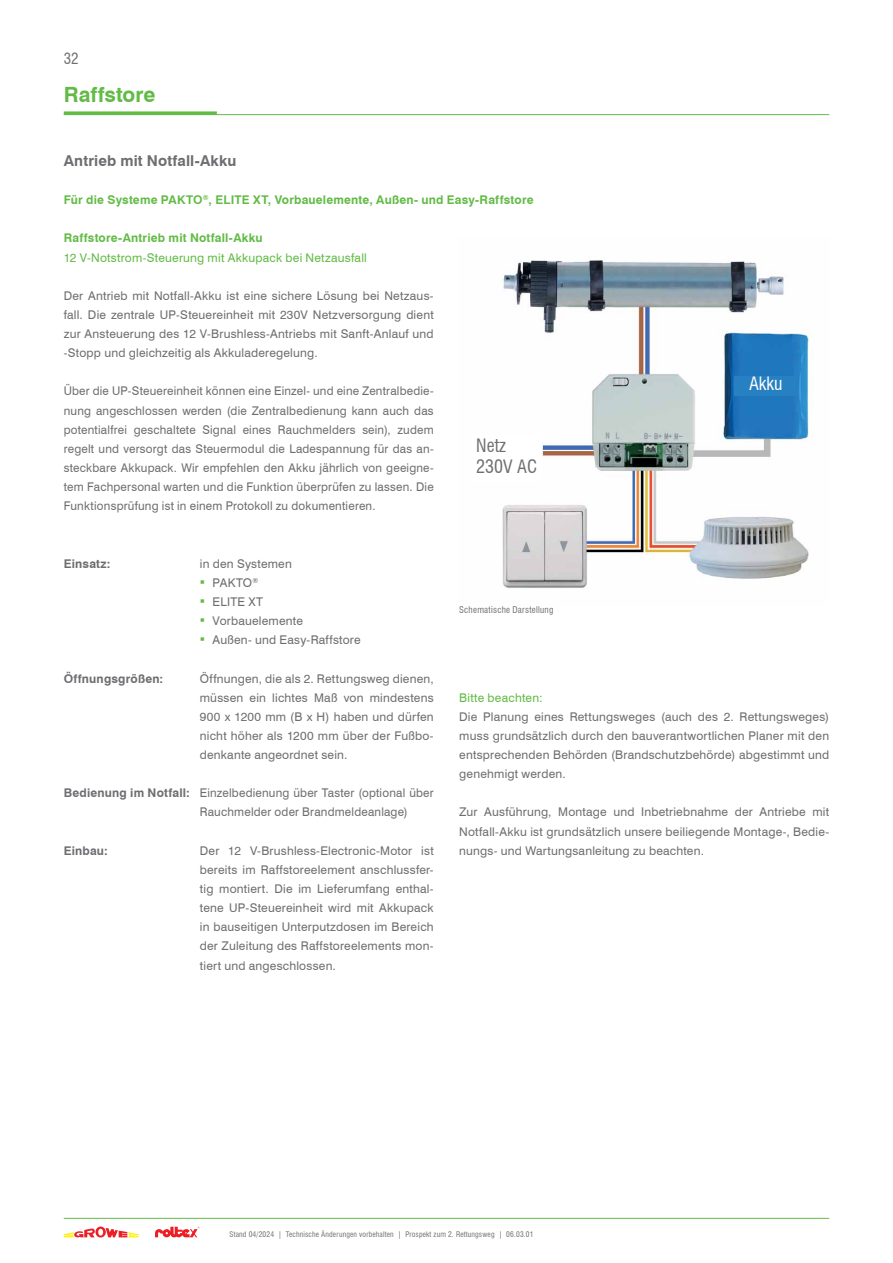
<style>
.page{position:relative;width:893px;height:1263px;background:#fff}
.page>*{position:absolute;margin:0;border:0;box-sizing:border-box;transform-origin:0 0}
._01_THEMEN-HEAD_1zeilig_Bold_GRUEN_links_{font:700 21px "Swiss 721 BT";color:#62bb46}
.t1{font:condensed 18px "Swiss 721 BT";color:#6d6e71}
.t2{font:condensed 18px "Swiss 721 BT";color:#fff}
.GRW_02_HEAD_Bold_10pt_LW_10{font:700 15px "Swiss 721 BT";letter-spacing:.01em;color:#6d6e71}
.t3{font:condensed 15px "Swiss 721 BT";color:#6d6e71}
.GRW_04_TXT_Blocksatz_GRAU_8pt{font:12px/19.2px "Swiss 721 BT";letter-spacing:.015em;color:#6d6e71;text-align:justify}
.GRW_03a_INHALTS-HEAD_Bold_GRUEN_links_8p{font:700 12px "Swiss 721 BT";letter-spacing:.015em;color:#62bb46}
.GRW_05a_TXT_GRAU_links_8pt{font:700 12px "Swiss 721 BT";letter-spacing:.015em;color:#6d6e71}
._03c_INHALTS-SUB-HEAD_GRUEN_links_8pt{font:12px "Swiss 721 BT";letter-spacing:.02em;color:#62bb46}
.GRW_05a_TXT_GRAU_links_8pt-2{font:12px "Swiss 721 BT";letter-spacing:.02em;color:#62bb46}
.GRW_05a_TXT_GRAU_links_8pt-3{font:12px "Swiss 721 BT";letter-spacing:.015em;color:#6d6e71}
.GRW_NOTE_Cond_links_6pt{font:condensed 9px "Swiss 721 BT";letter-spacing:.03em;color:#6d6e71}
.GRW_FOOT-Absender_Cond_libue_5pt{font:condensed 7.5px "Swiss 721 BT";letter-spacing:.02em;color:#6d6e71}
.s1{font-family:"Arial";font-size:15px;color:#62bb46}
</style>
<div class="page">
<hr style="left:64px;top:1218px;width:765px;height:1px;background:#62bb46">
<hr style="left:64px;top:114px;width:765px;height:1px;background:#62bb46">
<svg style="left:64px;top:111px;width:153px;height:3px"></svg>
<svg style="left:64px;top:1226px;width:74px;height:11px"></svg>
<svg style="left:155px;top:1227px;width:44px;height:10px"></svg>
<img style="left:502px;top:260px;width:311px;height:328px">
<div style="left:472px;top:434px;width:69px;height:47px;background:#fff"></div>
<div style="left:734px;top:376px;width:64px;height:19px;background:#2780c1"></div>
<p class="t3" style="left:64px;top:49px;width:16px">32</p>
<p class="_01_THEMEN-HEAD_1zeilig_Bold_GRUEN_links_" style="left:64px;top:82px;width:93px">Raffstore</p>
<p class="GRW_02_HEAD_Bold_10pt_LW_10" style="left:64px;top:151px;width:174px">Antrieb mit Notfall-Akku</p>
<p class="GRW_03a_INHALTS-HEAD_Bold_GRUEN_links_8p" style="left:64px;top:193px;width:471px">Für die Systeme PAKTO<sup>®</sup>, ELITE XT, Vorbauelemente, Außen- und Easy-Raffstore</p>
<p class="GRW_03a_INHALTS-HEAD_Bold_GRUEN_links_8p" style="left:64px;top:231px;width:200px">Raffstore-Antrieb mit Notfall-Akku</p>
<p class="_03c_INHALTS-SUB-HEAD_GRUEN_links_8pt" style="left:64px;top:250px;width:305px">12 V-Notstrom-Steuerung mit Akkupack bei Netzausfall</p>
<p class="GRW_04_TXT_Blocksatz_GRAU_8pt" style="left:64px;top:286px;width:371px">Der Antrieb mit Notfall-Akku ist eine sichere Lösung bei Netzaus&shy;fall. Die zentrale UP-Steuereinheit mit 230V Netzversorgung dient zur Ansteuerung des 12 V-Brushless-Antriebs mit Sanft-Anlauf und -Stopp und gleichzeitig als Akkuladeregelung.</p>
<p class="GRW_04_TXT_Blocksatz_GRAU_8pt" style="left:64px;top:381px;width:371px">Über die UP-Steuereinheit können eine Einzel- und eine Zentralbedie&shy;nung angeschlossen werden (die Zentralbedienung kann auch das potentialfrei geschaltete Signal eines Rauchmelders sein), zudem regelt und versorgt das Steuermodul die Ladespannung für das an&shy;steckbare Akkupack. Wir empfehlen den Akku jährlich von geeigne&shy;tem Fachpersonal warten und die Funktion überprüfen zu lassen. Die Funktionsprüfung ist in einem Protokoll zu dokumentieren.</p>
<p class="t1" style="left:476px;top:434px;width:31px">Netz</p>
<p class="t1" style="left:476px;top:456px;width:62px">230V AC</p>
<p class="t2" style="left:749px;top:372px;width:35px">Akku</p>
<p class="GRW_05a_TXT_GRAU_links_8pt" style="left:64px;top:556px;width:48px">Einsatz:</p>
<p class="GRW_05a_TXT_GRAU_links_8pt-3" style="left:200px;top:556px;width:94px">in den Systemen</p>
<p class="GRW_04_TXT_Blocksatz_GRAU_8pt" style="left:200px;top:573px;width:60px"><span class="s1">▪</span> PAKTO<sup>®</sup></p>
<p class="GRW_04_TXT_Blocksatz_GRAU_8pt" style="left:200px;top:592px;width:65px"><span class="s1">▪</span> ELITE XT</p>
<p class="GRW_04_TXT_Blocksatz_GRAU_8pt" style="left:200px;top:611px;width:105px"><span class="s1">▪</span> Vorbauelemente</p>
<p class="GRW_04_TXT_Blocksatz_GRAU_8pt" style="left:200px;top:630px;width:162px"><span class="s1">▪</span> Außen- und Easy-Raffstore</p>
<p class="GRW_05a_TXT_GRAU_links_8pt" style="left:64px;top:671px;width:101px">Öffnungsgrößen:</p>
<p class="GRW_04_TXT_Blocksatz_GRAU_8pt" style="left:200px;top:668px;width:235px">Öffnungen, die als 2. Rettungsweg dienen, müssen ein lichtes Maß von mindestens 900 x 1200 mm (B x H) haben und dürfen nicht höher als 1200 mm über der Fußbo&shy;denkante angeordnet sein.</p>
<p class="GRW_05a_TXT_GRAU_links_8pt" style="left:64px;top:786px;width:128px">Bedienung im Notfall:</p>
<p class="GRW_04_TXT_Blocksatz_GRAU_8pt" style="left:200px;top:783px;width:235px">Einzelbedienung über Taster (optional über<br>Rauchmelder oder Brandmeldeanlage)</p>
<p class="GRW_05a_TXT_GRAU_links_8pt" style="left:64px;top:843px;width:46px">Einbau:</p>
<p class="GRW_04_TXT_Blocksatz_GRAU_8pt" style="left:200px;top:841px;width:235px">Der 12 V-Brushless-Electronic-Motor ist bereits im Raffstoreelement anschlussfer&shy;tig montiert. Die im Lieferumfang enthal&shy;tene UP-Steuereinheit wird mit Akkupack in bauseitigen Unterputzdosen im Bereich der Zuleitung des Raffstoreelements mon&shy;tiert und angeschlossen.</p>
<p class="GRW_NOTE_Cond_links_6pt" style="left:459px;top:604px;width:96px">Schematische Darstellung</p>
<p class="GRW_05a_TXT_GRAU_links_8pt-2" style="left:459px;top:690px;width:85px">Bitte beachten:</p>
<p class="GRW_04_TXT_Blocksatz_GRAU_8pt" style="left:459px;top:707px;width:371px">Die Planung eines Rettungsweges (auch des 2. Rettungsweges) muss grundsätzlich durch den bauverantwortlichen Planer mit den entsprechenden Behörden (Brandschutzbehörde) abgestimmt und genehmigt werden.</p>
<p class="GRW_04_TXT_Blocksatz_GRAU_8pt" style="left:459px;top:802px;width:371px">Zur Ausführung, Montage und Inbetriebnahme der Antriebe mit Notfall-Akku ist grundsätzlich unsere beiliegende Montage-, Bedie&shy;nungs- und Wartungsanleitung zu beachten.</p>
<p class="GRW_FOOT-Absender_Cond_libue_5pt" style="left:230px;top:1230px;width:305px">Stand 04/2024 | Technische Änderungen vorbehalten | Prospekt zum 2. Rettungsweg | 06.03.01</p>
</div>
